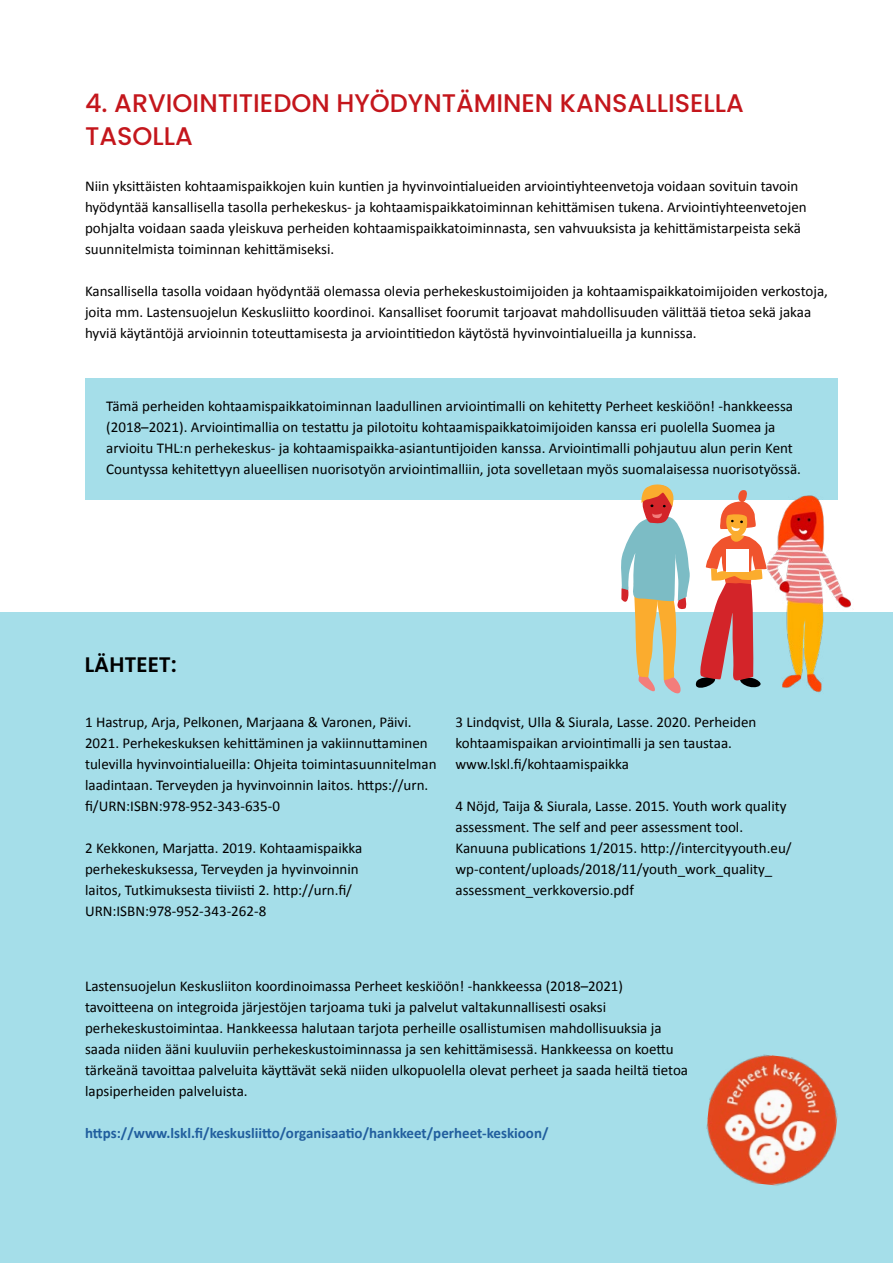
<style>
.page{position:relative;width:893px;height:1263px;background:#fff}
.page>*{position:absolute;margin:0;border:0;box-sizing:border-box;transform-origin:0 0}
.t1{font:500 25.5px/33px "Poppins";color:#c4161c}
.t2{font:600 21px "Poppins";color:#000}
.t3{font:15px/21px "Calibri";color:#000}
.t4{font:700 15px "Calibri";color:#215e9e}
</style>
<div class="page">
<div style="left:0;top:612px;width:893px;height:651px;background:#a5dee9"></div>
<div style="left:85px;top:378px;width:752px;height:122px;background:#a5dee9"></div>
<img style="left:767px;top:473px;width:84px;height:220px">
<svg style="left:621px;top:484px;width:146px;height:210px"></svg>
<img style="left:706px;top:1054px;width:132px;height:132px">
<p class="t1" style="left:85px;top:87px;width:660px">4. ARVIOINTITIEDON HYÖDYNTÄMINEN KANSALLISELLA<br>TASOLLA</p>
<p class="t3" style="left:85px;top:175px;width:723px">Niin yksittäisten kohtaamispaikkojen kuin kuntien ja hyvinvointialueiden arviointiyhteenvetoja voidaan sovituin tavoin hyödyntää kansallisella tasolla perhekeskus- ja kohtaamispaikkatoiminnan kehittämisen tukena. Arviointiyhteenvetojen pohjalta voidaan saada yleiskuva perheiden kohtaamispaikkatoiminnasta, sen vahvuuksista ja kehittämistarpeista sekä suunnitelmista toiminnan kehittämiseksi.</p>
<p class="t3" style="left:85px;top:280px;width:744px">Kansallisella tasolla voidaan hyödyntää olemassa olevia perhekeskustoimijoiden ja kohtaamispaikkatoimijoiden verkostoja, joita mm. Lastensuojelun Keskusliitto koordinoi. Kansalliset foorumit tarjoavat mahdollisuuden välittää tietoa sekä jakaa hyviä käytäntöjä arvioinnin toteuttamisesta ja arviointitiedon käytöstä hyvinvointialueilla ja kunnissa.</p>
<p class="t3" style="left:106px;top:395px;width:696px">Tämä perheiden kohtaamispaikkatoiminnan laadullinen arviointimalli on kehitetty Perheet keskiöön! -hankkeessa (2018–2021). Arviointimallia on testattu ja pilotoitu kohtaamispaikkatoimijoiden kanssa eri puolella Suomea ja arvioitu THL:n perhekeskus- ja kohtaamispaikka-asiantuntijoiden kanssa. Arviointimalli pohjautuu alun perin Kent Countyssa kehitettyyn alueellisen nuorisotyön arviointimalliin, jota sovelletaan myös suomalaisessa nuorisotyössä.</p>
<p class="t2" style="left:85px;top:653px;width:93px">LÄHTEET:</p>
<p class="t3" style="left:85px;top:711px;width:328px">1 Hastrup, Arja, Pelkonen, Marjaana &amp; Varonen, Päivi.</p>
<p class="t3" style="left:455px;top:711px;width:302px">3 Lindqvist, Ulla &amp; Siurala, Lasse. 2020. Perheiden</p>
<p class="t3" style="left:85px;top:732px;width:344px">2021. Perhekeskuksen kehittäminen ja vakiinnuttaminen</p>
<p class="t3" style="left:455px;top:732px;width:278px">kohtaamispaikan arviointimalli ja sen taustaa.</p>
<p class="t3" style="left:85px;top:753px;width:353px">tulevilla hyvinvointialueilla: Ohjeita toimintasuunnitelman</p>
<p class="t3" style="left:455px;top:753px;width:175px">www.lskl.fi/kohtaamispaikka</p>
<p class="t3" style="left:85px;top:774px;width:345px">laadintaan. Terveyden ja hyvinvoinnin laitos. https://urn. fi/URN:ISBN:978-952-343-635-0</p>
<p class="t3" style="left:455px;top:795px;width:333px">4 Nöjd, Taija &amp; Siurala, Lasse. 2015. Youth work quality assessment. The self and peer assessment tool.</p>
<p class="t3" style="left:85px;top:837px;width:279px">2 Kekkonen, Marjatta. 2019. Kohtaamispaikka</p>
<p class="t3" style="left:455px;top:837px;width:338px">Kanuuna publications 1/2015. http://intercityyouth.eu/</p>
<p class="t3" style="left:85px;top:858px;width:275px">perhekeskuksessa, Terveyden ja hyvinvoinnin</p>
<p class="t3" style="left:455px;top:858px;width:318px">wp-content/uploads/2018/11/youth_work_quality_</p>
<p class="t3" style="left:85px;top:879px;width:269px">laitos, Tutkimuksesta tiiviisti 2. http://urn.fi/</p>
<p class="t3" style="left:455px;top:879px;width:180px">assessment_verkkoversio.pdf</p>
<p class="t3" style="left:85px;top:900px;width:183px">URN:ISBN:978-952-343-262-8</p>
<p class="t3" style="left:85px;top:975px;width:605px">Lastensuojelun Keskusliiton koordinoimassa Perheet keskiöön! -hankkeessa (2018–2021) tavoitteena on integroida järjestöjen tarjoama tuki ja palvelut valtakunnallisesti osaksi perhekeskustoimintaa. Hankkeessa halutaan tarjota perheille osallistumisen mahdollisuuksia ja saada niiden ääni kuuluviin perhekeskustoiminnassa ja sen kehittämisessä. Hankkeessa on koettu tärkeänä tavoittaa palveluita käyttävät sekä niiden ulkopuolella olevat perheet ja saada heiltä tietoa</p>
<p class="t3" style="left:85px;top:1080px;width:164px">lapsiperheiden palveluista.</p>
<p class="t4" style="left:85px;top:1122px;width:465px">https://www.lskl.fi/keskusliitto/organisaatio/hankkeet/perheet-keskioon/</p>
</div>
